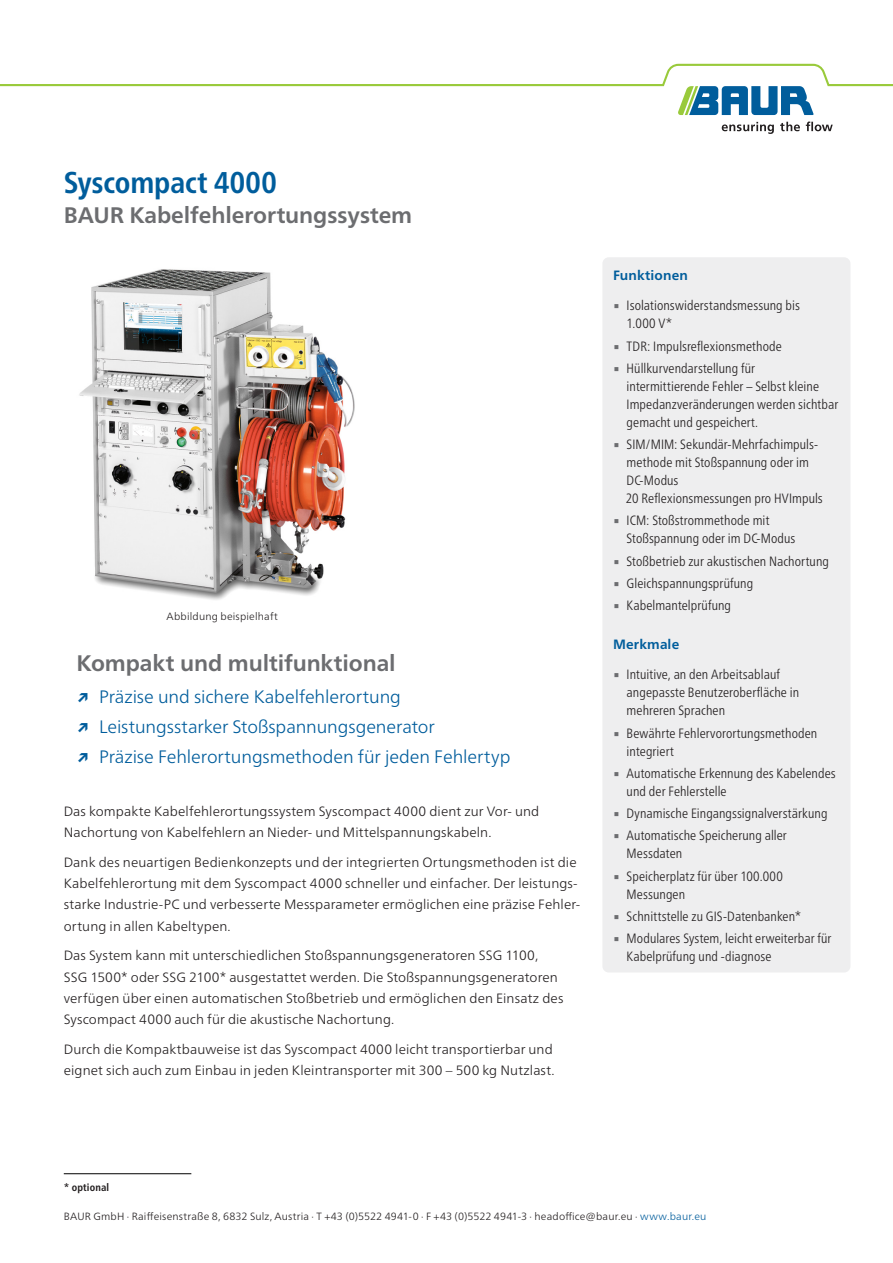
<style>
.page{position:relative;width:893px;height:1263px;background:#fff}
.page>*{position:absolute;margin:0;border:0;box-sizing:border-box;transform-origin:0 0}
.DB_-_Titel_Produktname_blau{font:700 condensed 30px "Frutiger Neue LTW1 G";letter-spacing:-.005em;color:#005d9c}
.DB_-_Titel_Produktbeschreibung_grau{font:700 22.5px "Frutiger Neue LTW1 G";letter-spacing:-.005em;color:#6c6d70}
.DB_-_Aufzählung_USP_Überschrift{font:700 22.5px "Frutiger Neue LTW1 G";letter-spacing:-.005em;color:#6c6d70}
.t1{font:300 18px "Frutiger Neue LTW1 G";letter-spacing:-.005em;color:#005d9c}
.DB_-_Condensed_Aufzählungspunkt_fort{font:300 condensed 13.5px/18px "Frutiger Neue LTW1 G";letter-spacing:.005em;color:#231f20}
.DB___Fließtext{font:300 13.5px/21.3px "Frutiger Neue LTW1 G";letter-spacing:.01em;color:#231f20}
.DB_-_Condensed_Überschrift{font:700 13.5px "Frutiger Neue LTW1 G";letter-spacing:.01em;color:#005d9c}
.DB_-_Fußnote{font:300 10.5px "Frutiger Neue LTW1 G";letter-spacing:.015em;color:#231f20}
.DB_-_Fußnote-2{font:700 condensed 10.5px "Frutiger Neue LTW1 G";letter-spacing:.02em;color:#231f20}
.s1{font-weight:700}
.s2{font-family:"Lucida Sans Unicode";font-weight:400;font-stretch:normal;color:#6c6d70}
.s3{color:#005d9c}
</style>
<div class="page">
<div style="left:602px;top:257px;width:248px;height:715px;background:#eeeeef;border-radius:6px"></div>
<hr style="left:64px;top:1173px;width:127px;height:1px;background:#000">
<img style="left:79px;top:269px;width:276px;height:331px">
<svg style="left:722px;top:122px;width:52px;height:12px"></svg>
<svg style="left:780px;top:122px;width:20px;height:9px"></svg>
<svg style="left:806px;top:122px;width:27px;height:9px"></svg>
<svg style="left:0;top:64px;width:893px;height:51px"></svg>
<p class="DB_-_Titel_Produktname_blau" style="left:64px;top:160px;width:214px">Syscompact 4000</p>
<p class="DB_-_Titel_Produktbeschreibung_grau" style="left:64px;top:199px;width:350px">BAUR Kabelfehlerortungssystem</p>
<p class="DB_-_Fußnote" style="left:167px;top:609px;width:113px">Abbildung beispielhaft</p>
<p class="DB_-_Aufzählung_USP_Überschrift" style="left:77px;top:647px;width:321px">Kompakt und multifunktional</p>
<p class="t1" style="left:77px;top:684px;width:326px"><span class="s1">↗</span> Präzise und sichere Kabelfehlerortung</p>
<p class="t1" style="left:77px;top:714px;width:360px"><span class="s1">↗</span> Leistungsstarker Stoßspannungsgenerator</p>
<p class="t1" style="left:77px;top:743px;width:435px"><span class="s1">↗</span> Präzise Fehlerortungsmethoden für jeden Fehlertyp</p>
<p class="DB___Fließtext" style="left:64px;top:799px;width:477px">Das kompakte Kabelfehlerortungssystem Syscompact 4000 dient zur Vor- und<br>Nachortung von Kabelfehlern an Nieder- und Mittelspannungskabeln.</p>
<p class="DB___Fließtext" style="left:64px;top:850px;width:517px">Dank des neuartigen Bedienkonzepts und der integrierten Ortungsmethoden ist die Kabelfehlerortung mit dem Syscompact 4000 schneller und einfacher. Der leistungs&shy;starke Industrie-PC und verbesserte Messparameter ermöglichen eine präzise Fehler&shy;ortung in allen Kabeltypen.</p>
<p class="DB___Fließtext" style="left:64px;top:944px;width:501px">Das System kann mit unterschiedlichen Stoßspannungsgeneratoren SSG 1100, SSG 1500* oder SSG 2100* ausgestattet werden. Die Stoßspannungsgeneratoren verfügen über einen automatischen Stoßbetrieb und ermöglichen den Einsatz des Syscompact 4000 auch für die akustische Nachortung.</p>
<p class="DB___Fließtext" style="left:64px;top:1037px;width:492px">Durch die Kompaktbauweise ist das Syscompact 4000 leicht transportierbar und eignet sich auch zum Einbau in jeden Kleintransporter mit 300 – 500 kg Nutzlast.</p>
<p class="DB_-_Condensed_Überschrift" style="left:613px;top:265px;width:76px">Funktionen</p>
<p class="DB_-_Condensed_Aufzählungspunkt_fort" style="left:627px;top:296px;width:175px;text-indent:-14px"><span class="s2">▪</span> Isolationswiderstandsmessung bis<br>1.000 V*</p>
<p class="DB_-_Condensed_Aufzählungspunkt_fort" style="left:613px;top:336px;width:170px"><span class="s2">▪</span> TDR: Impulsreflexionsmethode</p>
<p class="DB_-_Condensed_Aufzählungspunkt_fort" style="left:627px;top:358px;width:213px;text-indent:-14px"><span class="s2">▪</span> Hüllkurvendarstellung für intermittierende Fehler – Selbst kleine Impedanzveränderungen werden sichtbar gemacht und gespeichert.</p>
<p class="DB_-_Condensed_Aufzählungspunkt_fort" style="left:627px;top:434px;width:193px;text-indent:-14px"><span class="s2">▪</span> SIM/MIM: Sekundär-Mehrfachimpuls&shy;methode mit Stoßspannung oder im<br>DC-Modus</p>
<p class="DB_-_Condensed_Aufzählungspunkt_fort" style="left:626px;top:488px;width:199px">20 Reflexionsmessungen pro HVImpuls</p>
<p class="DB_-_Condensed_Aufzählungspunkt_fort" style="left:627px;top:511px;width:170px;text-indent:-14px"><span class="s2">▪</span> ICM: Stoßstrommethode mit<br>Stoßspannung oder im DC-Modus</p>
<p class="DB_-_Condensed_Aufzählungspunkt_fort" style="left:613px;top:551px;width:217px"><span class="s2">▪</span> Stoßbetrieb zur akustischen Nachortung</p>
<p class="DB_-_Condensed_Aufzählungspunkt_fort" style="left:613px;top:573px;width:142px"><span class="s2">▪</span> Gleichspannungsprüfung</p>
<p class="DB_-_Condensed_Aufzählungspunkt_fort" style="left:613px;top:595px;width:120px"><span class="s2">▪</span> Kabelmantelprüfung</p>
<p class="DB_-_Condensed_Überschrift" style="left:613px;top:634px;width:68px">Merkmale</p>
<p class="DB_-_Condensed_Aufzählungspunkt_fort" style="left:627px;top:664px;width:174px;text-indent:-14px"><span class="s2">▪</span> Intuitive, an den Arbeitsablauf angepasste Benutzeroberfläche in mehreren Sprachen</p>
<p class="DB_-_Condensed_Aufzählungspunkt_fort" style="left:627px;top:723px;width:192px;text-indent:-14px"><span class="s2">▪</span> Bewährte Fehlervorortungsmethoden integriert</p>
<p class="DB_-_Condensed_Aufzählungspunkt_fort" style="left:627px;top:763px;width:211px;text-indent:-14px"><span class="s2">▪</span> Automatische Erkennung des Kabelendes und der Fehlerstelle</p>
<p class="DB_-_Condensed_Aufzählungspunkt_fort" style="left:613px;top:803px;width:216px"><span class="s2">▪</span> Dynamische Eingangssignalverstärkung</p>
<p class="DB_-_Condensed_Aufzählungspunkt_fort" style="left:627px;top:825px;width:162px;text-indent:-14px"><span class="s2">▪</span> Automatische Speicherung aller<br>Messdaten</p>
<p class="DB_-_Condensed_Aufzählungspunkt_fort" style="left:627px;top:866px;width:158px;text-indent:-14px"><span class="s2">▪</span> Speicherplatz für über 100.000<br>Messungen</p>
<p class="DB_-_Condensed_Aufzählungspunkt_fort" style="left:613px;top:906px;width:190px"><span class="s2">▪</span> Schnittstelle zu GIS-Datenbanken*</p>
<p class="DB_-_Condensed_Aufzählungspunkt_fort" style="left:627px;top:928px;width:206px;text-indent:-14px"><span class="s2">▪</span> Modulares System, leicht erweiterbar für<br>Kabelprüfung und -diagnose</p>
<p class="DB_-_Fußnote-2" style="left:64px;top:1179px;width:47px">* optional</p>
<p class="DB_-_Fußnote" style="left:64px;top:1208px;width:644px">BAUR GmbH · Raiffeisenstraße 8, 6832 Sulz, Austria · T +43 (0)5522 4941-0 · F +43 (0)5522 4941-3 · headoffice@baur.eu · <span class="s3">www.baur.eu</span></p>
</div>
